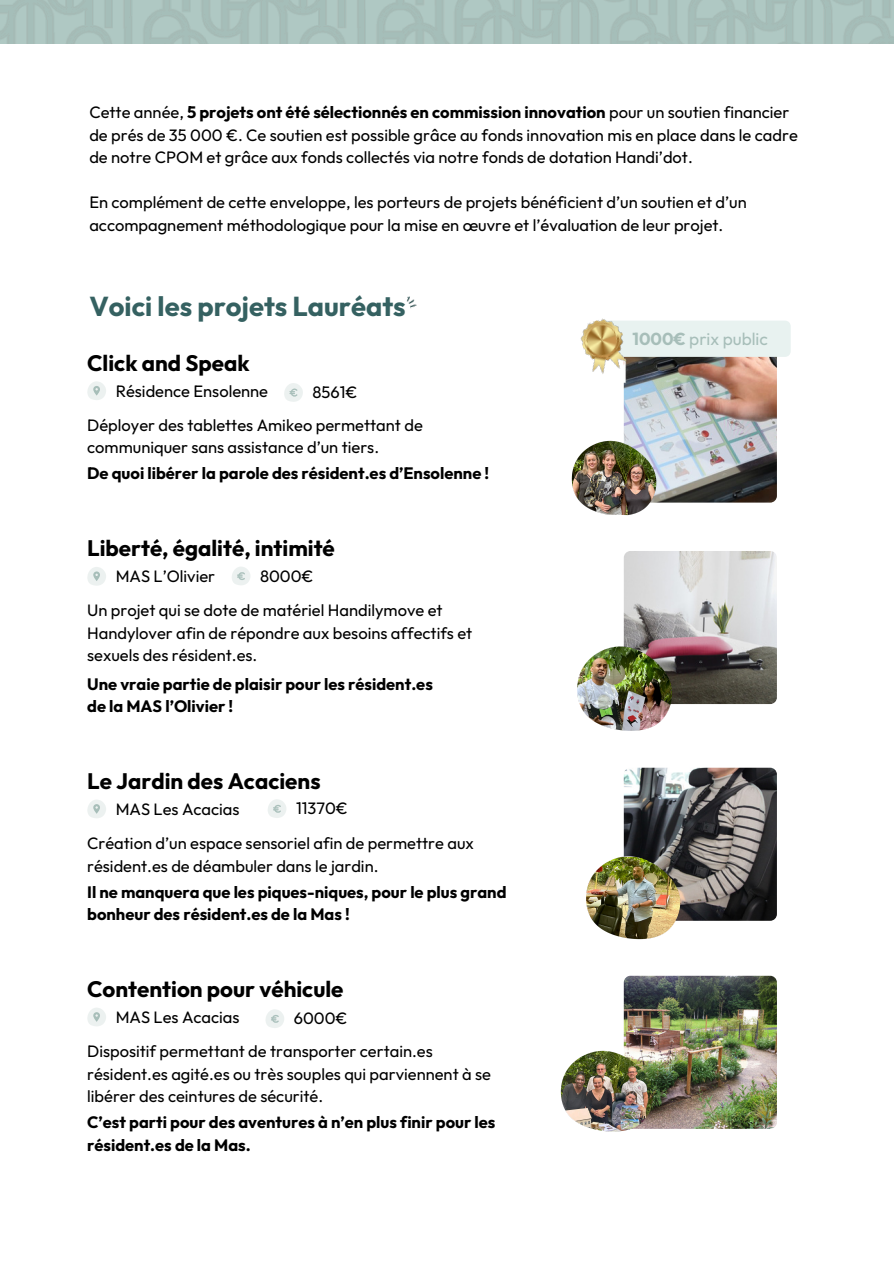
<style>
.page{position:relative;width:894px;height:1264px;background:#fff}
.page>*{position:absolute;margin:0;border:0;box-sizing:border-box;transform-origin:0 0}
.t1{font:700 27.3px "Outfit";color:#356161}
.t2{font:700 22.35px "Outfit";color:#000}
.t3{font:17.25px "Outfit";color:#a7beb9}
.t4{font:16.5px/22.5px "Outfit";color:#000}
.t5{font:700 16.5px/22.5px "Outfit";color:#000}
.s1{font-weight:700}
</style>
<div class="page">
<div style="left:0;top:0;width:893px;height:44px;background:#aac1bc"></div>
<svg style="left:87px;top:381px;width:19px;height:19px"></svg>
<svg style="left:284px;top:383px;width:19px;height:19px"></svg>
<svg style="left:87px;top:567px;width:19px;height:18px"></svg>
<svg style="left:232px;top:567px;width:18px;height:18px"></svg>
<svg style="left:268px;top:799px;width:18px;height:19px"></svg>
<svg style="left:87px;top:800px;width:19px;height:18px"></svg>
<svg style="left:87px;top:1008px;width:19px;height:18px"></svg>
<svg style="left:266px;top:1009px;width:18px;height:19px"></svg>
<img style="left:623px;top:767px;width:153px;height:153px;border-radius:7px">
<img style="left:586px;top:842px;width:103px;height:98px">
<img style="left:623px;top:551px;width:153px;height:153px;border-radius:7px">
<img style="left:577px;top:633px;width:103px;height:98px">
<img style="left:623px;top:975px;width:153px;height:153px;border-radius:7px">
<img style="left:560px;top:1037px;width:101px;height:95px">
<img style="left:623px;top:349px;width:153px;height:153px;border-radius:7px">
<img style="left:571px;top:428px;width:92px;height:88px">
<div style="left:632px;top:321px;width:158px;height:36px;background:#e8f2f0"></div>
<img style="left:580px;top:318px;width:52px;height:59px">
<svg style="left:407px;top:296px;width:10px;height:13px"></svg>
<p class="t4" style="left:89px;top:101px;width:709px">Cette année, <span class="s1">5 projets ont été sélectionnés en commission innovation</span> pour un soutien financier de prés de 35 000 €. Ce soutien est possible grâce au fonds innovation mis en place dans le cadre de notre CPOM et grâce aux fonds collectés via notre fonds de dotation Handi’dot.</p>
<p class="t4" style="left:89px;top:191px;width:658px">En complément de cette enveloppe, les porteurs de projets bénéficient d’un soutien et d’un accompagnement méthodologique pour la mise en œuvre et l’évaluation de leur projet.</p>
<p class="t1" style="left:89px;top:289px;width:318px">Voici les projets Lauréats</p>
<p class="t2" style="left:87px;top:348px;width:164px">Click and Speak</p>
<p class="t4" style="left:116px;top:379px;width:154px">Résidence Ensolenne</p>
<p class="t4" style="left:312px;top:381px;width:46px">8561€</p>
<p class="t4" style="left:87px;top:413px;width:337px">Déployer des tablettes Amikeo permettant de communiquer sans assistance d’un tiers.</p>
<h1 class="t5" style="left:87px;top:462px;width:403px">De quoi libérer la parole des résident.es d’Ensolenne !</h1>
<p class="t2" style="left:87px;top:533px;width:249px">Liberté, égalité, intimité</p>
<h2 class="t4" style="left:116px;top:564px;width:101px">MAS L’Olivier</h2>
<p class="t4" style="left:260px;top:564px;width:55px">8000€</p>
<p class="t4" style="left:87px;top:599px;width:386px">Un projet qui se dote de matériel Handilymove et<br>Handylover afin de répondre aux besoins affectifs et sexuels des résident.es.</p>
<p class="t5" style="left:87px;top:672px;width:347px">Une vraie partie de plaisir pour les résident.es de la MAS l’Olivier !</p>
<p class="t2" style="left:87px;top:766px;width:235px">Le Jardin des Acaciens</p>
<p class="t4" style="left:116px;top:797px;width:125px">MAS Les Acacias</p>
<p class="t4" style="left:296px;top:797px;width:53px">11370€</p>
<h3 class="t4" style="left:87px;top:831px;width:388px">Création d’un espace sensoriel afin de permettre aux résident.es de déambuler dans le jardin.</h3>
<h2 class="t5" style="left:87px;top:880px;width:421px">Il ne manquera que les piques-niques, pour le plus grand bonheur des résident.es de la Mas !</h2>
<p class="t2" style="left:87px;top:974px;width:258px">Contention pour véhicule</p>
<p class="t4" style="left:116px;top:1005px;width:125px">MAS Les Acacias</p>
<p class="t4" style="left:294px;top:1007px;width:55px">6000€</p>
<p class="t4" style="left:87px;top:1039px;width:405px">Dispositif permettant de transporter certain.es résident.es agité.es ou très souples qui parviennent à se libérer des ceintures de sécurité.</p>
<p class="t5" style="left:87px;top:1110px;width:409px">C’est parti pour des aventures à n’en plus finir pour les résident.es de la Mas.</p>
<p class="t3" style="left:632px;top:327px;width:137px"><span class="s1">1000€</span> prix public</p>
</div>
